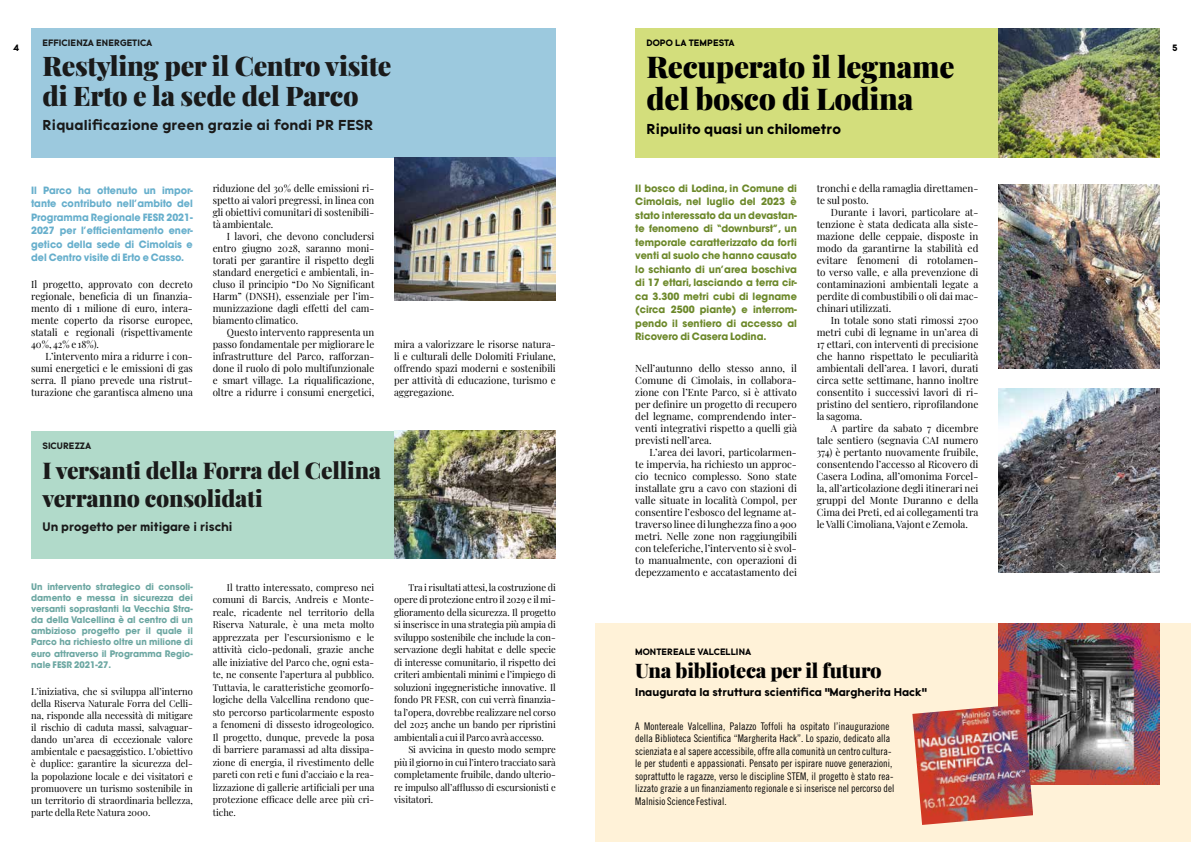
<style>
.page{position:relative;width:1191px;height:842px;background:#fff}
.page>*{position:absolute;margin:0;border:0;box-sizing:border-box;transform-origin:0 0}
.t1{font:900 30px/32px "Playfair Display";letter-spacing:-.01em;color:#000}
.t2{font:900 27px/30px "Playfair Display";letter-spacing:-.01em;color:#000}
.t3{font:900 23px/28px "Playfair Display";letter-spacing:-.01em;color:#000}
.t4{font:900 20px "Playfair Display";letter-spacing:-.01em;color:#000}
.t5{font:700 14px "Tomica";letter-spacing:.01em;color:#000}
.t6{font:700 12px "Tomica";color:#000}
.t7{font:700 11px "Tomica";color:#000}
.t8{font:10.5px/12.5px "Trade Gothic LT Std Cn 18";letter-spacing:.005em;color:#000}
.t9{font:10px/12px "Playfair Display";color:#000;text-align:justify}
.t10{font:700 10px/13.5px "ITC Avant Garde Std";color:#6d892b;text-align:justify}
.t11{font:700 10px/13.5px "ITC Avant Garde Std";letter-spacing:-.005em;color:#67afcc;text-align:justify;scale:.96 1}
.t12{font:9.6px/12.5px "Playfair Display";letter-spacing:-.005em;color:#000;text-align:justify}
.t13{font:700 9px/11.1px "ITC Avant Garde Std";color:#6ca7a2;text-align:justify;scale:.96 1}
.t14{font:700 9px "Tomica";color:#000}
</style>
<div class="page">
<div style="left:635px;top:28px;width:524px;height:130px;background:#d3de7c"></div>
<img style="left:998px;top:388px;width:161px;height:185px">
<img style="left:998px;top:184px;width:161px;height:185px">
<div style="left:31px;top:28px;width:525px;height:130px;background:#9cc9de"></div>
<div style="left:31px;top:431px;width:363px;height:127px;background:#b1daca"></div>
<img style="left:394px;top:431px;width:162px;height:127px">
<svg style="left:394px;top:300px;width:162px;height:1px"></svg>
<img style="left:394px;top:158px;width:162px;height:142px">
<img style="left:998px;top:28px;width:161px;height:130px">
<div style="left:595px;top:623px;width:596px;height:219px;background:#fff1d4"></div>
<img style="left:998px;top:623px;width:161px;height:162px">
<img style="left:912px;top:704px;width:121px;height:121px">
<p class="t14" style="left:646px;top:37px;width:90px">DOPO LA TEMPESTA</p>
<h1 class="t1" style="left:646px;top:49px;width:309px">Recuperato il legname del bosco di Lodina</h1>
<h3 class="t5" style="left:646px;top:120px;width:196px">Ripulito quasi un chilometro</h3>
<p class="t14" style="left:43px;top:37px;width:111px">EFFICIENZA ENERGETICA</p>
<h2 class="t2" style="left:43px;top:49px;width:350px">Restyling per il Centro visite di Erto e la sede del Parco</h2>
<h3 class="t5" style="left:43px;top:116px;width:332px">Riqualificazione green grazie ai fondi PR FESR</h3>
<p class="t14" style="left:13px;top:42px;width:8px">4</p>
<p class="t14" style="left:1172px;top:42px;width:7px">5</p>
<p class="t11" style="left:31px;top:183px;width:170px">Il Parco ha ottenuto un impor&shy;tante contributo nell’ambito del Programma Regionale FESR 2021- 2027 per l’efficientamento ener&shy;getico della sede di Cimolais e del Centro visite di Erto e Casso.</p>
<p class="t9" style="left:31px;top:277px;width:163px">Il progetto, approvato con decreto regionale, beneficia di un finanzia&shy;mento di 1 milione di euro, intera&shy;mente coperto da risorse europee, statali e regionali (rispettivamente 40%, 42% e 18%).</p>
<p class="t9" style="left:31px;top:349px;width:163px;text-indent:14px">L’intervento mira a ridurre i con&shy;sumi energetici e le emissioni di gas serra. Il piano prevede una ristrut&shy;turazione che garantisca almeno una</p>
<p class="t9" style="left:213px;top:181px;width:163px">riduzione del 30% delle emissioni ri&shy;spetto ai valori pregressi, in linea con gli obiettivi comunitari di sostenibili&shy;tà ambientale.</p>
<p class="t9" style="left:213px;top:229px;width:163px;text-indent:14px">I lavori, che devono concludersi entro giugno 2028, saranno moni&shy;torati per garantire il rispetto degli standard energetici e ambientali, in&shy;cluso il principio “Do No Significant Harm” (DNSH), essenziale per l’im&shy;munizzazione dagli effetti del cam&shy;biamento climatico.</p>
<p class="t9" style="left:213px;top:325px;width:163px;text-indent:14px">Questo intervento rappresenta un passo fondamentale per migliorare le infrastrutture del Parco, rafforzan&shy;done il ruolo di polo multifunzionale e smart village. La riqualificazione, oltre a ridurre i consumi energetici,</p>
<p class="t9" style="left:394px;top:337px;width:163px">mira a valorizzare le risorse natura&shy;li e culturali delle Dolomiti Friulane, offrendo spazi moderni e sostenibili per attività di educazione, turismo e aggregazione.</p>
<p class="t14" style="left:43px;top:440px;width:50px">SICUREZZA</p>
<h3 class="t3" style="left:43px;top:454px;width:340px">I versanti della Forra del Cellina verranno consolidati</h3>
<p class="t6" style="left:43px;top:519px;width:191px">Un progetto per mitigare i rischi</p>
<p class="t13" style="left:31px;top:581px;width:170px">Un intervento strategico di consoli&shy;damento e messa in sicurezza dei versanti soprastanti la Vecchia Stra&shy;da della Valcellina è al centro di un ambizioso progetto per il quale il Parco ha richiesto oltre un milione di euro attraverso il Programma Regio&shy;nale FESR 2021-27.</p>
<p class="t12" style="left:31px;top:684px;width:163px;line-height:12.1px">L’iniziativa, che si sviluppa all’interno della Riserva Naturale Forra del Celli&shy;na, risponde alla necessità di mitigare il rischio di caduta massi, salvaguar&shy;dando un’area di eccezionale valore ambientale e paesaggistico. L’obiettivo è duplice: garantire la sicurezza del&shy;la popolazione locale e dei visitatori e promuovere un turismo sostenibile in un territorio di straordinaria bellezza, parte della Rete Natura 2000.</p>
<p class="t12" style="left:213px;top:580px;width:163px;text-indent:14px">Il tratto interessato, compreso nei comuni di Barcis, Andreis e Monte&shy;reale, ricadente nel territorio della Riserva Naturale, è una meta molto apprezzata per l’escursionismo e le attività ciclo-pedonali, grazie anche alle iniziative del Parco che, ogni esta&shy;te, ne consente l’apertura al pubblico.<br>Tuttavia, le caratteristiche geomorfo&shy;logiche della Valcellina rendono que&shy;sto percorso particolarmente esposto a fenomeni di dissesto idrogeologico.<br>Il progetto, dunque, prevede la posa di barriere paramassi ad alta dissipa&shy;zione di energia, il rivestimento delle pareti con reti e funi d’acciaio e la rea&shy;lizzazione di gallerie artificiali per una protezione efficace delle aree più cri&shy;tiche.</p>
<p class="t12" style="left:394px;top:580px;width:163px;text-indent:14px">Tra i risultati attesi, la costruzione di opere di protezione entro il 2029 e il mi&shy;glioramento della sicurezza. Il progetto si inserisce in una strategia più ampia di sviluppo sostenibile che include la con&shy;servazione degli habitat e delle specie di interesse comunitario, il rispetto dei criteri ambientali minimi e l’impiego di soluzioni ingegneristiche innovative. Il fondo PR FESR, con cui verrà finanzia&shy;ta l’opera, dovrebbe realizzare nel corso del 2025 anche un bando per ripristini ambientali a cui il Parco avrà accesso.</p>
<p class="t12" style="left:394px;top:743px;width:163px;text-indent:14px">Si avvicina in questo modo sempre più il giorno in cui l’intero tracciato sarà completamente fruibile, dando ulterio&shy;re impulso all’afflusso di escursionisti e visitatori.</p>
<p class="t10" style="left:635px;top:181px;width:163px">Il bosco di Lodina, in Comune di Cimolais, nel luglio del 2023 è stato interessato da un devastan&shy;te fenomeno di “downburst”, un temporale caratterizzato da forti venti al suolo che hanno causato lo schianto di un’area boschiva di 17 ettari, lasciando a terra cir&shy;ca 3.300 metri cubi di legname (circa 2500 piante) e interrom&shy;pendo il sentiero di accesso al Ricovero di Casera Lodina.</p>
<p class="t9" style="left:635px;top:361px;width:163px">Nell’autunno dello stesso anno, il Comune di Cimolais, in collabora&shy;zione con l’Ente Parco, si è attivato per definire un progetto di recupero del legname, comprendendo inter&shy;venti integrativi rispetto a quelli già previsti nell’area.</p>
<p class="t9" style="left:635px;top:445px;width:163px;text-indent:14px">L’area dei lavori, particolarmen&shy;te impervia, ha richiesto un approc&shy;cio tecnico complesso. Sono state installate gru a cavo con stazioni di valle situate in località Compol, per consentire l’esbosco del legname at&shy;traverso linee di lunghezza fino a 900 metri. Nelle zone non raggiungibili con teleferiche, l’intervento si è svol&shy;to manualmente, con operazioni di depezzamento e accatastamento dei</p>
<p class="t9" style="left:816px;top:181px;width:163px">tronchi e della ramaglia direttamen&shy;te sul posto.</p>
<p class="t9" style="left:816px;top:205px;width:163px;text-indent:14px">Durante i lavori, particolare at&shy;tenzione è stata dedicata alla siste&shy;mazione delle ceppaie, disposte in modo da garantirne la stabilità ed evitare fenomeni di rotolamen&shy;to verso valle, e alla prevenzione di contaminazioni ambientali legate a perdite di combustibili o oli dai mac&shy;chinari utilizzati.</p>
<p class="t9" style="left:816px;top:313px;width:163px;text-indent:14px">In totale sono stati rimossi 2700 metri cubi di legname in un’area di 17 ettari, con interventi di precisione che hanno rispettato le peculiarità ambientali dell’area. I lavori, durati circa sette settimane, hanno inoltre consentito i successivi lavori di ri&shy;pristino del sentiero, riprofilandone la sagoma.</p>
<p class="t9" style="left:816px;top:421px;width:163px;text-indent:14px">A partire da sabato 7 dicembre tale sentiero (segnavia CAI numero 374) è pertanto nuovamente fruibile, consentendo l’accesso al Ricovero di Casera Lodina, all’omonima Forcel&shy;la, all’articolazione degli itinerari nei gruppi del Monte Duranno e della Cima dei Preti, ed ai collegamenti tra le Valli Cimoliana, Vajont e Zemola.</p>
<p class="t14" style="left:635px;top:646px;width:118px">MONTEREALE VALCELLINA</p>
<h3 class="t4" style="left:635px;top:655px;width:248px">Una biblioteca per il futuro</h3>
<p class="t7" style="left:635px;top:685px;width:292px">Inaugurata la struttura scientifica “Margherita Hack”</p>
<p class="t8" style="left:635px;top:719px;width:260px">A Montereale Valcellina, Palazzo Toffoli ha ospitato l’inaugurazione della Biblioteca Scientifica “Margherita Hack”. Lo spazio, dedicato alla scienziata e al sapere accessibile, offre alla comunità un centro cultura&shy;le per studenti e appassionati. Pensato per ispirare nuove generazioni, soprattutto le ragazze, verso le discipline STEM, il progetto è stato rea&shy;lizzato grazie a un finanziamento regionale e si inserisce nel percorso del Malnisio Science Festival.</p>
</div>
